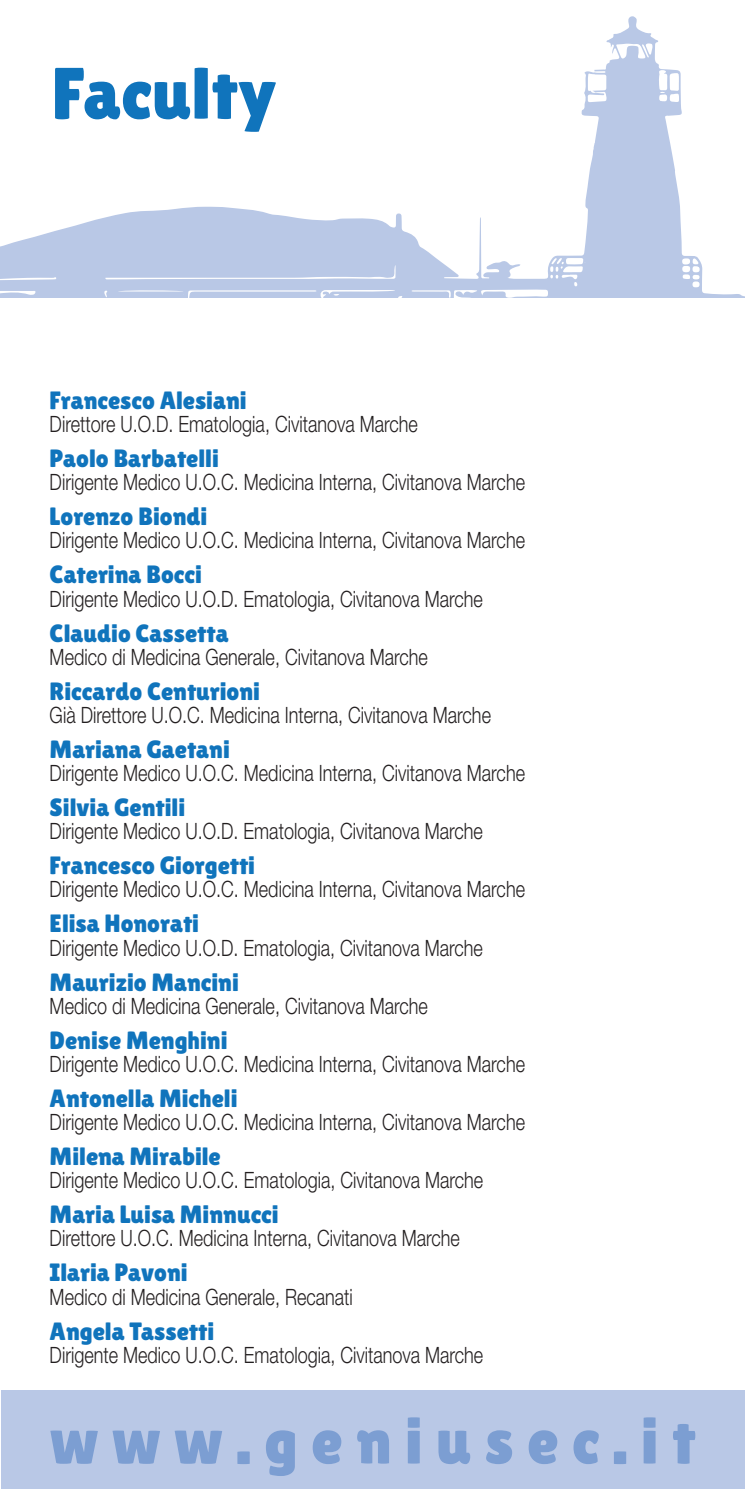
<style>
.page{position:relative;width:745px;height:1489px;background:#fff}
.page>*{position:absolute;margin:0;border:0;box-sizing:border-box;transform-origin:0 0}
.t1{font:72.5px "Lilita One";color:#1074bc}
.t2{font:65px "Lilita One";letter-spacing:.205em;color:#7c9ed2}
.t3{font:25px "Lilita One";color:#1074bc}
.t4{font:300 22.5px "Helvetica Neue LT Std";color:#231f20;scale:.8 1}
</style>
<div class="page">
<svg style="left:0;top:16px;width:744px;height:282px"></svg>
<div style="left:1px;top:1390px;width:743px;height:98px;background:#b9c8e6"></div>
<h1 class="t1" style="left:52px;top:52px;width:226px">Faculty</h1>
<p class="t3" style="left:50px;top:386px;width:198px">Francesco Alesiani</p>
<p class="t4" style="left:50px;top:410px;width:461px">Direttore U.O.D. Ematologia, Civitanova Marche</p>
<p class="t3" style="left:50px;top:444px;width:171px">Paolo Barbatelli</p>
<p class="t4" style="left:50px;top:468px;width:595px">Dirigente Medico U.O.C. Medicina Interna, Civitanova Marche</p>
<p class="t3" style="left:50px;top:502px;width:159px">Lorenzo Biondi</p>
<p class="t4" style="left:50px;top:526px;width:595px">Dirigente Medico U.O.C. Medicina Interna, Civitanova Marche</p>
<p class="t3" style="left:50px;top:560px;width:154px">Caterina Bocci</p>
<p class="t4" style="left:50px;top:585px;width:543px">Dirigente Medico U.O.D. Ematologia, Civitanova Marche</p>
<p class="t3" style="left:50px;top:618px;width:180px">Claudio Cassetta</p>
<p class="t4" style="left:50px;top:643px;width:474px">Medico di Medicina Generale, Civitanova Marche</p>
<p class="t3" style="left:50px;top:676px;width:212px">Riccardo Centurioni</p>
<p class="t4" style="left:50px;top:701px;width:553px">Già Direttore U.O.C. Medicina Interna, Civitanova Marche</p>
<p class="t3" style="left:50px;top:734px;width:181px">Mariana Gaetani</p>
<p class="t4" style="left:50px;top:759px;width:595px">Dirigente Medico U.O.C. Medicina Interna, Civitanova Marche</p>
<p class="t3" style="left:50px;top:793px;width:137px">Silvia Gentili</p>
<p class="t4" style="left:50px;top:817px;width:543px">Dirigente Medico U.O.D. Ematologia, Civitanova Marche</p>
<p class="t3" style="left:50px;top:851px;width:207px">Francesco Giorgetti</p>
<p class="t4" style="left:50px;top:875px;width:595px">Dirigente Medico U.O.C. Medicina Interna, Civitanova Marche</p>
<p class="t3" style="left:50px;top:909px;width:151px">Elisa Honorati</p>
<p class="t4" style="left:50px;top:933px;width:543px">Dirigente Medico U.O.D. Ematologia, Civitanova Marche</p>
<p class="t3" style="left:50px;top:967px;width:191px">Maurizio Mancini</p>
<p class="t4" style="left:50px;top:991px;width:474px">Medico di Medicina Generale, Civitanova Marche</p>
<p class="t3" style="left:50px;top:1025px;width:179px">Denise Menghini</p>
<p class="t4" style="left:50px;top:1050px;width:595px">Dirigente Medico U.O.C. Medicina Interna, Civitanova Marche</p>
<p class="t3" style="left:50px;top:1083px;width:189px">Antonella Micheli</p>
<p class="t4" style="left:50px;top:1108px;width:595px">Dirigente Medico U.O.C. Medicina Interna, Civitanova Marche</p>
<p class="t3" style="left:50px;top:1141px;width:172px">Milena Mirabile</p>
<p class="t4" style="left:50px;top:1166px;width:543px">Dirigente Medico U.O.C. Ematologia, Civitanova Marche</p>
<p class="t3" style="left:50px;top:1200px;width:230px">Maria Luisa Minnucci</p>
<p class="t4" style="left:50px;top:1224px;width:514px">Direttore U.O.C. Medicina Interna, Civitanova Marche</p>
<p class="t3" style="left:50px;top:1258px;width:139px">Ilaria Pavoni</p>
<p class="t4" style="left:50px;top:1282px;width:380px">Medico di Medicina Generale, Recanati</p>
<p class="t3" style="left:50px;top:1316px;width:166px">Angela Tassetti</p>
<p class="t4" style="left:50px;top:1340px;width:543px">Dirigente Medico U.O.C. Ematologia, Civitanova Marche</p>
<h2 class="t2" style="left:50px;top:1403px;width:647px">www.geniusec.it</h2>
</div>
